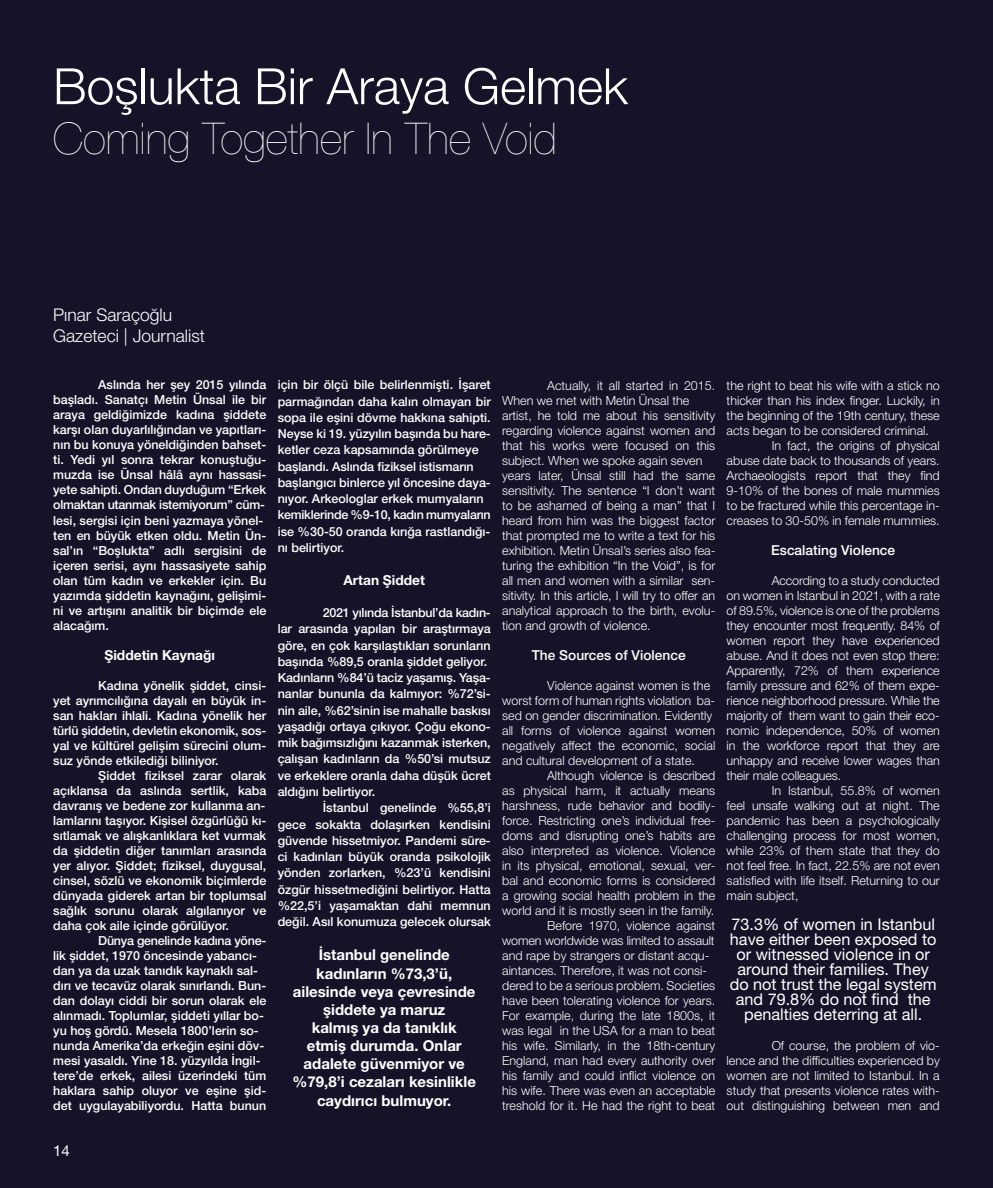
<style>
.page{position:relative;width:993px;height:1188px;background:#fff}
.page>*{position:absolute;margin:0;border:0;box-sizing:border-box;transform-origin:0 0}
.t1{font:300 50px "Helvetica Neue";color:#fff}
.t2{font:200 43.75px "Helvetica Neue";color:#fff}
.t3{font:300 17.5px/21.2px "Helvetica Neue";color:#fff}
.t4{font:16.25px/15px "Helvetica Neue";color:#fff;text-align:center}
.t5{font:700 15px/18.1px "Helvetica Neue";color:#fff;text-align:center}
.t6{font:15px "Helvetica Neue";color:#fff}
.t7{font:500 13.75px "Helvetica Neue";color:#fff}
.t8{font:700 13.75px "Helvetica Neue";color:#fff}
.t9{font:300 12.5px/15px "Helvetica Neue";color:#fff;text-align:justify}
.t10{font:500 12.5px/15px "Helvetica Neue";color:#fff}
</style>
<div class="page">
<div style="left:0;top:0;width:992px;height:1187px;background:#161329"></div>
<h1 class="t1" style="left:53px;top:46px;width:576px">Boşlukta Bir Araya Gelmek</h1>
<h2 class="t2" style="left:53px;top:105px;width:505px">Coming Together In The Void</h2>
<h3 class="t3" style="left:53px;top:303px;width:153px">Pınar Saraçoğlu<br>Gazeteci | Journalist</h3>
<p class="t10" style="left:53px;top:377px;width:214px;text-indent:45px">Aslında her şey 2015 yılında başladı. Sanatçı Metin Ünsal ile bir araya geldiğimizde kadına şiddete karşı olan duyarlılığından ve yapıtları&shy;nın bu konuya yöneldiğinden bahset&shy;ti. Yedi yıl sonra tekrar konuştuğu&shy;muzda ise Ünsal hâlâ aynı hassasi&shy;yete sahipti. Ondan duyduğum “Erkek olmaktan utanmak istemiyorum” cüm&shy;lesi, sergisi için beni yazmaya yönel&shy;ten en büyük etken oldu. Metin Ün&shy;sal’ın “Boşlukta” adlı sergisini de içeren serisi, aynı hassasiyete sahip olan tüm kadın ve erkekler için. Bu yazımda şiddetin kaynağını, gelişimi&shy;ni ve artışını analitik bir biçimde ele alacağım.</p>
<p class="t8" style="left:104px;top:643px;width:112px">Şiddetin Kaynağı</p>
<p class="t10" style="left:53px;top:677px;width:214px;text-align:justify;text-indent:45px">Kadına yönelik şiddet, cinsi&shy;yet ayrımcılığına dayalı en büyük in&shy;san hakları ihlali. Kadına yönelik her türlü şiddetin, devletin ekonomik, sos&shy;yal ve kültürel gelişim sürecini olum&shy;suz yönde etkilediği biliniyor.</p>
<p class="t10" style="left:53px;top:767px;width:214px;text-align:justify;text-indent:45px">Şiddet fiziksel zarar olarak açıklansa da aslında sertlik, kaba davranış ve bedene zor kullanma an&shy;lamlarını taşıyor. Kişisel özgürlüğü kı&shy;sıtlamak ve alışkanlıklara ket vurmak da şiddetin diğer tanımları arasında yer alıyor. Şiddet; fiziksel, duygusal, cinsel, sözlü ve ekonomik biçimlerde dünyada giderek artan bir toplumsal sağlık sorunu olarak algılanıyor ve daha çok aile içinde görülüyor.</p>
<p class="t10" style="left:53px;top:932px;width:214px;text-indent:45px">Dünya genelinde kadına yöne&shy;lik şiddet, 1970 öncesinde yabancı&shy;dan ya da uzak tanıdık kaynaklı sal&shy;dırı ve tecavüz olarak sınırlandı. Bun&shy;dan dolayı ciddi bir sorun olarak ele alınmadı. Toplumlar, şiddeti yıllar bo&shy;yu hoş gördü. Mesela 1800’lerin so&shy;nunda Amerika’da erkeğin eşini döv&shy;mesi yasaldı. Yine 18. yüzyılda İngil&shy;tere’de erkek, ailesi üzerindeki tüm haklara sahip oluyor ve eşine şid&shy;det uygulayabiliyordu. Hatta bunun</p>
<p class="t10" style="left:277px;top:376px;width:214px;line-height:16.2px">için bir ölçü bile belirlenmişti. İşaret parmağından daha kalın olmayan bir sopa ile eşini dövme hakkına sahipti.<br>Neyse ki 19. yüzyılın başında bu hare&shy;ketler ceza kapsamında görülmeye başlandı. Aslında fiziksel istismarın başlangıcı binlerce yıl öncesine daya&shy;nıyor. Arkeologlar erkek mumyaların kemiklerinde %9-10, kadın mumyaların ise %30-50 oranda kırığa rastlandığı&shy;nı belirtiyor.</p>
<p class="t8" style="left:343px;top:568px;width:83px">Artan Şiddet</p>
<p class="t10" style="left:277px;top:603px;width:214px;line-height:16.2px;text-indent:45px">2021 yılında İstanbul’da kadın&shy;lar arasında yapılan bir araştırmaya göre, en çok karşılaştıkları sorunların başında %89,5 oranla şiddet geliyor.<br>Kadınların %84’ü taciz yaşamış. Yaşa&shy;nanlar bununla da kalmıyor: %72’si&shy;nin aile, %62’sinin ise mahalle baskısı yaşadığı ortaya çıkıyor. Çoğu ekono&shy;mik bağımsızlığını kazanmak isterken, çalışan kadınların da %50’si mutsuz ve erkeklere oranla daha düşük ücret aldığını belirtiyor.</p>
<p class="t10" style="left:277px;top:798px;width:214px;line-height:16.2px;text-align:justify;text-indent:45px">İstanbul genelinde %55,8’i gece sokakta dolaşırken kendisini güvende hissetmiyor. Pandemi süre&shy;ci kadınları büyük oranda psikolojik yönden zorlarken, %23’ü kendisini özgür hissetmediğini belirtiyor. Hatta %22,5’i yaşamaktan dahi memnun değil. Asıl konumuza gelecek olursak</p>
<p class="t5" style="left:292px;top:946px;width:185px">İstanbul genelinde kadınların %73,3’ü, ailesinde veya çevresinde şiddete ya maruz<br>kalmış ya da tanıklık etmiş durumda. Onlar adalete güvenmiyor ve %79,8’i cezaları kesinlikle caydırıcı bulmuyor.</p>
<p class="t9" style="left:502px;top:377px;width:214px;text-align:left;text-indent:45px">Actually, it all started in 2015.<br>When we met with Metin Ünsal the artist, he told me about his sensitivity regarding violence against women and that his works were focused on this subject. When we spoke again seven years later, Ünsal still had the same sensitivity. The sentence “I don’t want to be ashamed of being a man” that I heard from him was the biggest factor that prompted me to write a text for his exhibition. Metin Ünsal’s series also fea&shy;turing the exhibition “In the Void”, is for all men and women with a similar sen&shy;sitivity. In this article, I will try to offer an analytical approach to the birth, evolu&shy;tion and growth of violence.</p>
<p class="t7" style="left:531px;top:643px;width:155px">The Sources of Violence</p>
<p class="t9" style="left:502px;top:677px;width:214px;text-align:left;text-indent:45px">Violence against women is the worst form of human rights violation ba&shy;sed on gender discrimination. Evidently all forms of violence against women negatively affect the economic, social and cultural development of a state.</p>
<p class="t9" style="left:547px;top:767px;width:169px">Although violence is described</p>
<p class="t9" style="left:502px;top:782px;width:214px">as physical harm, it actually means</p>
<p class="t9" style="left:502px;top:797px;width:214px">harshness, rude behavior and bodily-</p>
<p class="t9" style="left:502px;top:812px;width:214px">force. Restricting one’s individual free-</p>
<p class="t9" style="left:502px;top:827px;width:214px">doms and disrupting one’s habits are</p>
<p class="t9" style="left:502px;top:842px;width:214px">also interpreted as violence. Violence</p>
<p class="t9" style="left:502px;top:857px;width:214px">in its physical, emotional, sexual, ver-</p>
<p class="t9" style="left:502px;top:872px;width:214px">bal and economic forms is considered</p>
<p class="t9" style="left:502px;top:887px;width:214px">a growing social health problem in the</p>
<p class="t9" style="left:502px;top:902px;width:213px">world and it is mostly seen in the family.</p>
<p class="t9" style="left:547px;top:917px;width:169px">Before 1970, violence against</p>
<p class="t9" style="left:502px;top:932px;width:214px">women worldwide was limited to assault</p>
<p class="t9" style="left:502px;top:947px;width:208px">and rape by strangers or distant acqu-</p>
<p class="t9" style="left:502px;top:962px;width:206px">aintances. Therefore, it was not consi-</p>
<p class="t9" style="left:502px;top:977px;width:214px">dered to be a serious problem. Societies</p>
<p class="t9" style="left:502px;top:992px;width:214px">have been tolerating violence for years.</p>
<p class="t9" style="left:502px;top:1007px;width:214px">For example, during the late 1800s, it</p>
<p class="t9" style="left:502px;top:1022px;width:214px">was legal in the USA for a man to beat</p>
<p class="t9" style="left:502px;top:1037px;width:214px">his wife. Similarly, in the 18th-century</p>
<p class="t9" style="left:502px;top:1052px;width:214px">England, man had every authority over</p>
<p class="t9" style="left:502px;top:1067px;width:214px">his family and could inflict violence on</p>
<p class="t9" style="left:502px;top:1082px;width:214px">his wife. There was even an acceptable</p>
<p class="t9" style="left:502px;top:1097px;width:214px">treshold for it. He had the right to beat</p>
<p class="t9" style="left:726px;top:377px;width:214px">the right to beat his wife with a stick no</p>
<p class="t9" style="left:726px;top:392px;width:214px">thicker than his index finger. Luckily, in</p>
<p class="t9" style="left:726px;top:407px;width:214px">the beginning of the 19th century, these</p>
<p class="t9" style="left:726px;top:422px;width:204px">acts began to be considered criminal.</p>
<p class="t9" style="left:771px;top:437px;width:169px">In fact, the origins of physical</p>
<p class="t9" style="left:726px;top:452px;width:214px">abuse date back to thousands of years.</p>
<p class="t9" style="left:726px;top:467px;width:214px">Archaeologists report that they find</p>
<p class="t9" style="left:726px;top:482px;width:214px">9-10% of the bones of male mummies</p>
<p class="t9" style="left:726px;top:497px;width:214px">to be fractured while this percentage in-</p>
<p class="t9" style="left:726px;top:512px;width:214px">creases to 30-50% in female mummies.</p>
<p class="t7" style="left:771px;top:538px;width:125px">Escalating Violence</p>
<p class="t9" style="left:726px;top:572px;width:214px;text-indent:45px">According to a study conducted on women in Istanbul in 2021, with a rate of 89.5%, violence is one of the problems they encounter most frequently. 84% of women report they have experienced abuse. And it does not even stop there:<br>Apparently, 72% of them experience family pressure and 62% of them expe&shy;rience neighborhood pressure. While the majority of them want to gain their eco&shy;nomic independence, 50% of women in the workforce report that they are unhappy and receive lower wages than their male colleagues.</p>
<p class="t9" style="left:726px;top:782px;width:214px;text-indent:45px">In Istanbul, 55.8% of women feel unsafe walking out at night. The pandemic has been a psychologically challenging process for most women, while 23% of them state that they do not feel free. In fact, 22.5% are not even satisfied with life itself. Returning to our main subject,</p>
<h3 class="t4" style="left:729px;top:917px;width:208px">73.3% of women in Istanbul have either been exposed to or witnessed violence in or around their families. They do not trust the legal system and 79.8% do not find the penalties deterring at all.</h3>
<p class="t9" style="left:726px;top:1037px;width:214px;text-indent:45px">Of course, the problem of vio&shy;lence and the difficulties experienced by women are not limited to Istanbul. In a study that presents violence rates with&shy;out distinguishing between men and</p>
<p class="t6" style="left:53px;top:1139px;width:18px">14</p>
</div>
